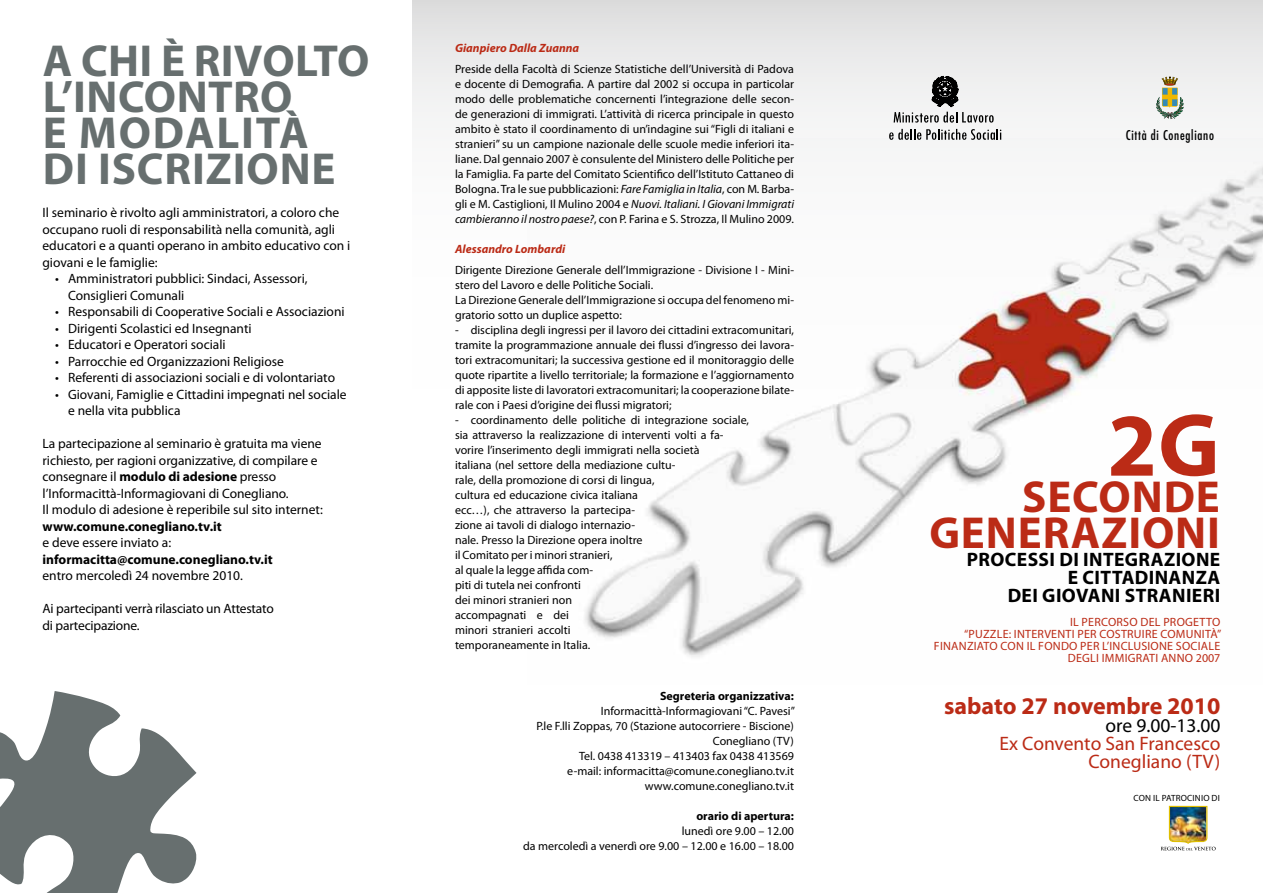
<style>
.page{position:relative;width:1263px;height:893px;background:#fff}
.page>*{position:absolute;margin:0;border:0;box-sizing:border-box;transform-origin:0 0}
.t1{font:700 90px "Myriad Pro";color:#bb2b16}
.t2{font:700 45px/36px "Myriad Pro";letter-spacing:.015em;color:#676f6f}
.t3{font:700 45px/36px "Myriad Pro";letter-spacing:.02em;color:#bb2b16;text-align:right}
.t4{font:700 24px "Myriad Pro";color:#bb2b16}
.t5{font:700 19.5px/18px "Myriad Pro";letter-spacing:.02em;color:#000;text-align:right}
.t6{font:19.5px/18px "Myriad Pro";color:#bb2b16;text-align:right}
.t7{font:19.5px "Myriad Pro";color:#000}
.t8{font:13.5px/16.5px "Myriad Pro";color:#000}
.t9{font:700 13.5px "Myriad Pro";color:#000}
.t10{font:condensed 13.2px "Futura";letter-spacing:.055em;color:#000}
.t11{font:12px/15px "Myriad Pro";color:#000;text-align:right}
.t12{font:12px/12px "Myriad Pro";letter-spacing:.02em;color:#bb2b16;text-align:right}
.t13{font:700 12px "Myriad Pro";color:#000}
.t14{font:italic 700 12px "Myriad Pro";color:#bb2b16}
.t15{font:9px "Myriad Pro";letter-spacing:.02em;color:#000}
.s1{font-weight:700}
.s2{font-style:italic}
</style>
<div class="page">
<svg style="left:412px;top:0;width:851px;height:139px"></svg>
<img style="left:527px;top:139px;width:736px;height:518px">
<svg style="left:932px;top:76px;width:26px;height:30px"></svg>
<svg style="left:894px;top:112px;width:100px;height:11px"></svg>
<svg style="left:889px;top:129px;width:112px;height:11px"></svg>
<svg style="left:1156px;top:77px;width:27px;height:42px"></svg>
<svg style="left:0;top:691px;width:197px;height:202px"></svg>
<img style="left:1161px;top:806px;width:54px;height:44px">
<h2 class="t2" style="left:43px;top:42px;width:328px">A chi è rivolto l’incontro<br>e modalità<br>di iscrizione</h2>
<p class="t8" style="left:43px;top:204px;width:309px">Il seminario è rivolto agli amministratori, a coloro che occupano ruoli di responsabilità nella comunità, agli educatori e a quanti operano in ambito educativo con i giovani e le famiglie:</p>
<p class="t8" style="left:68px;top:270px;width:241px;text-indent:-13px">• Amministratori pubblici: Sindaci, Assessori,<br>Consiglieri Comunali</p>
<p class="t8" style="left:55px;top:303px;width:291px">• Responsabili di Cooperative Sociali e Associazioni</p>
<p class="t8" style="left:55px;top:320px;width:198px">• Dirigenti Scolastici ed Insegnanti</p>
<p class="t8" style="left:55px;top:336px;width:172px">• Educatori e Operatori sociali</p>
<p class="t8" style="left:55px;top:353px;width:230px">• Parrocchie ed Organizzazioni Religiose</p>
<p class="t8" style="left:55px;top:369px;width:281px">• Referenti di associazioni sociali e di volontariato</p>
<p class="t8" style="left:68px;top:386px;width:280px;text-indent:-13px">• Giovani, Famiglie e Cittadini impegnati nel sociale e nella vita pubblica</p>
<p class="t8" style="left:43px;top:435px;width:282px">La partecipazione al seminario è gratuita ma viene richiesto, per ragioni organizzative, di compilare e consegnare il <span class="s1">modulo di adesione</span> presso l’Informacittà-Informagiovani di Conegliano.<br>Il modulo di adesione è reperibile sul sito internet:</p>
<p class="t9" style="left:43px;top:517px;width:181px">www.comune.conegliano.tv.it</p>
<p class="t8" style="left:43px;top:534px;width:130px">e deve essere inviato a:</p>
<p class="t9" style="left:43px;top:550px;width:232px">informacitta@comune.conegliano.tv.it</p>
<p class="t8" style="left:43px;top:567px;width:202px">entro mercoledì 24 novembre 2010.</p>
<p class="t8" style="left:43px;top:600px;width:233px">Ai partecipanti verrà rilasciato un Attestato di partecipazione.</p>
<p class="t14" style="left:455px;top:40px;width:126px">Gianpiero Dalla Zuanna</p>
<p class="t11" style="left:455px;top:61px;width:341px;text-align:justify">Preside della Facoltà di Scienze Statistiche dell’Università di Padova e docente di Demografia. A partire dal 2002 si occupa in particolar modo delle problematiche concernenti l’integrazione delle secon&shy;de generazioni di immigrati. L’attività di ricerca principale in questo ambito è stato il coordinamento di un’indagine sui “Figli di italiani e stranieri” su un campione nazionale delle scuole medie inferiori ita&shy;liane. Dal gennaio 2007 è consulente del Ministero delle Politiche per la Famiglia. Fa parte del Comitato Scientifico dell’Istituto Cattaneo di Bologna. Tra le sue pubblicazioni: <span class="s2">Fare Famiglia in Italia</span>, con M. Barba&shy;gli e M. Castiglioni, Il Mulino 2004 e <span class="s2">Nuovi. Italiani. I Giovani Immigrati cambieranno il nostro paese?</span>, con P. Farina e S. Strozza, Il Mulino 2009.</p>
<p class="t14" style="left:455px;top:241px;width:112px">Alessandro Lombardi</p>
<p class="t11" style="left:455px;top:263px;width:341px;text-align:left">Dirigente Direzione Generale dell’Immigrazione - Divisione I - Mini&shy;stero del Lavoro e delle Politiche Sociali.<br>La Direzione Generale dell’Immigrazione si occupa del fenomeno mi&shy;gratorio sotto un duplice aspetto:</p>
<p class="t11" style="left:455px;top:323px;width:341px;text-align:justify">- disciplina degli ingressi per il lavoro dei cittadini extracomunitari, tramite la programmazione annuale dei flussi d’ingresso dei lavora&shy;tori extracomunitari; la successiva gestione ed il monitoraggio delle quote ripartite a livello territoriale; la formazione e l’aggiornamento di apposite liste di lavoratori extracomunitari; la cooperazione bilate&shy;rale con i Paesi d’origine dei flussi migratori;</p>
<p class="t11" style="left:455px;top:413px;width:295px;text-align:left">- coordinamento delle politiche di integrazione sociale, sia attraverso la realizzazione di interventi volti a fa&shy;vorire l’inserimento degli immigrati nella società<br>italiana (nel settore della mediazione cultu-<br>rale, della promozione di corsi di lingua,<br>cultura ed educazione civica italiana<br>ecc…), che attraverso la partecipa-<br>zione ai tavoli di dialogo internazio-<br>nale. Presso la Direzione opera inoltre<br>il Comitato per i minori stranieri,<br>al quale la legge affida com-<br>piti di tutela nei confronti<br>dei minori stranieri non<br>accompagnati e dei<br>minori stranieri accolti<br>temporaneamente in Italia.</p>
<p class="t13" style="left:660px;top:688px;width:135px">Segreteria organizzativa:</p>
<p class="t11" style="left:536px;top:703px;width:260px">Informacittà-Informagiovani “C. Pavesi”<br>P.le F.lli Zoppas, 70 (Stazione autocorriere - Biscione)<br>Conegliano (TV)<br>Tel. 0438 413319 – 413403 fax 0438 413569<br>e-mail: informacitta@comune.conegliano.tv.it www.comune.conegliano.tv.it</p>
<p class="t13" style="left:696px;top:808px;width:99px">orario di apertura:</p>
<p class="t11" style="left:523px;top:823px;width:272px">lunedì ore 9.00 – 12.00<br>da mercoledì a venerdì ore 9.00 – 12.00 e 16.00 – 18.00</p>
<p class="t10" style="left:1126px;top:127px;width:90px">Città di Conegliano</p>
<h1 class="t1" style="left:1107px;top:387px;width:114px">2G</h1>
<h2 class="t3" style="left:929px;top:477px;width:292px">seconde generazioni</h2>
<h3 class="t5" style="left:967px;top:549px;width:255px">Processi di integrazione e cittadinanza<br>dei giovani stranieri</h3>
<p class="t12" style="left:1070px;top:615px;width:152px">Il percorso del Progetto</p>
<p class="t12" style="left:964px;top:627px;width:259px">“Puzzle: interventi per costruire comunità”</p>
<p class="t12" style="left:934px;top:639px;width:75px">FINANZIATO CON</p>
<p class="t12" style="left:1027px;top:639px;width:195px">IL Fondo per l’inclusione sociale degli Immigrati anno 2007</p>
<h3 class="t4" style="left:944px;top:690px;width:278px">sabato 27 novembre 2010</h3>
<h3 class="t7" style="left:1105px;top:713px;width:116px">ore 9.00-13.00</h3>
<h3 class="t6" style="left:999px;top:734px;width:222px">Ex Convento San Francesco<br>Conegliano (TV)</h3>
<p class="t15" style="left:1133px;top:792px;width:7px">CON</p>
<p class="t15" style="left:1153px;top:792px;width:25px">IL PATROC</p>
<p class="t15" style="left:1192px;top:792px;width:29px">INIO DI</p>
</div>
